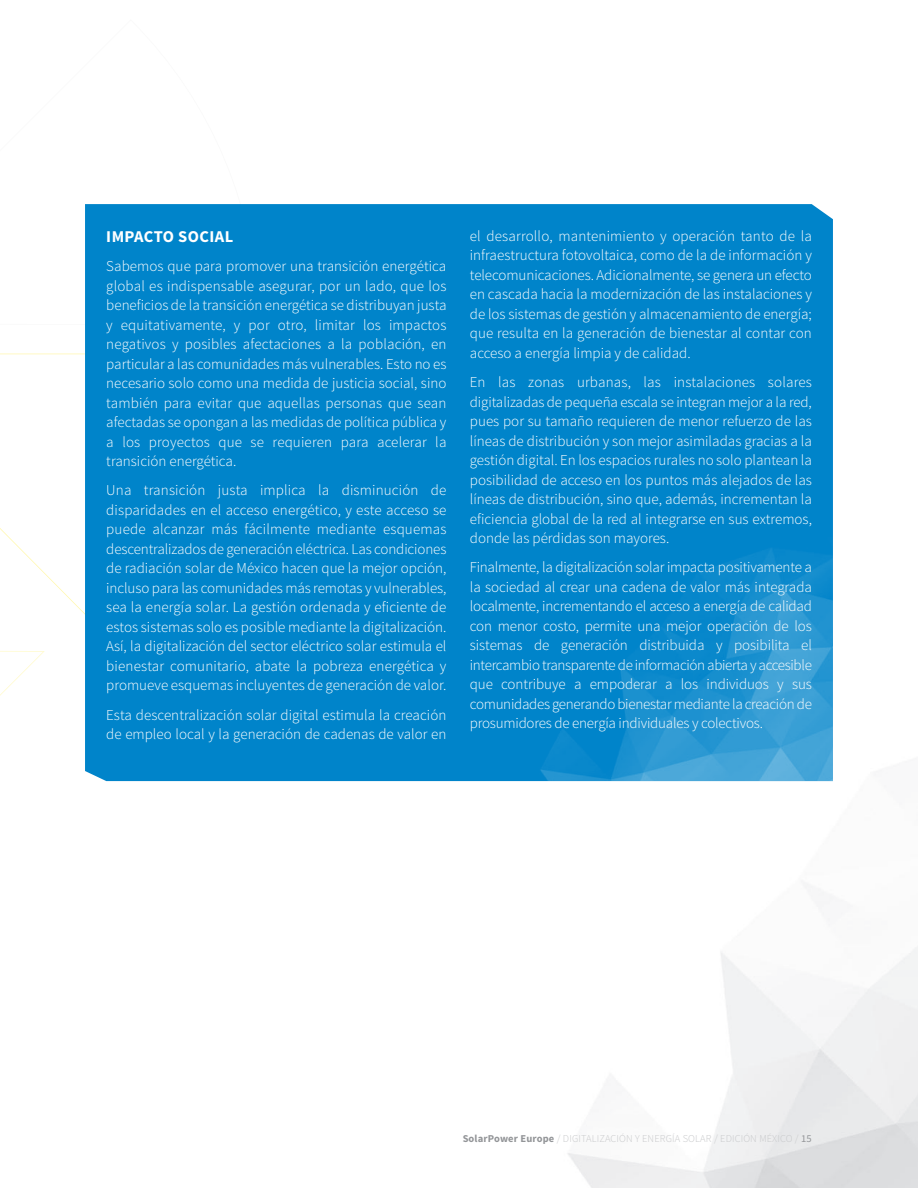
<style>
.page{position:relative;width:918px;height:1188px;background:#fff}
.page>*{position:absolute;margin:0;border:0;box-sizing:border-box;transform-origin:0 0}
.t1{font:700 16.5px "Source Sans Pro";letter-spacing:.025em;color:#fff}
.t2{font:300 15px/19.5px "Source Sans Pro";color:#fff;text-align:justify}
.t3{font:300 10.5px "Source Sans Pro";letter-spacing:.015em;color:#c7c8ca}
.s1{font-weight:700;color:#939598}
.s2{font-weight:400;color:#939598}
</style>
<div class="page">
<svg style="left:0;top:661px;width:35px;height:35px"></svg>
<svg style="left:0;top:354px;width:85px;height:307px"></svg>
<div style="left:85px;top:204px;width:748px;height:577px;background:#0084ca"></div>
<img style="left:428px;top:537px;width:405px;height:244px">
<p class="t1" style="left:106px;top:230px;width:128px">IMPACTO SOCIAL</p>
<p class="t2" style="left:106px;top:258px;width:342px">Sabemos que para promover una transición energética global es indispensable asegurar, por un lado, que los beneficios de la transición energética se distribuyan justa y equitativamente, y por otro, limitar los impactos negativos y posibles afectaciones a la población, en particular a las comunidades más vulnerables. Esto no es necesario solo como una medida de justicia social, sino también para evitar que aquellas personas que sean afectadas se opongan a las medidas de política pública y a los proyectos que se requieren para acelerar la transición energética.</p>
<p class="t2" style="left:106px;top:482px;width:342px">Una transición justa implica la disminución de disparidades en el acceso energético, y este acceso se puede alcanzar más fácilmente mediante esquemas descentralizados de generación eléctrica. Las condiciones de radiación solar de México hacen que la mejor opción, incluso para las comunidades más remotas y vulnerables, sea la energía solar. La gestión ordenada y eficiente de estos sistemas solo es posible mediante la digitalización.<br>Así, la digitalización del sector eléctrico solar estimula el bienestar comunitario, abate la pobreza energética y promueve esquemas incluyentes de generación de valor.</p>
<p class="t2" style="left:106px;top:706px;width:342px">Esta descentralización solar digital estimula la creación de empleo local y la generación de cadenas de valor en</p>
<p class="t2" style="left:470px;top:227px;width:344px">el desarrollo, mantenimiento y operación tanto de la infraestructura fotovoltaica, como de la de información y telecomunicaciones. Adicionalmente, se genera un efecto en cascada hacia la modernización de las instalaciones y de los sistemas de gestión y almacenamiento de energía; que resulta en la generación de bienestar al contar con acceso a energía limpia y de calidad.</p>
<p class="t2" style="left:470px;top:374px;width:344px">En las zonas urbanas, las instalaciones solares digitalizadas de pequeña escala se integran mejor a la red, pues por su tamaño requieren de menor refuerzo de las líneas de distribución y son mejor asimiladas gracias a la gestión digital. En los espacios rurales no solo plantean la posibilidad de acceso en los puntos más alejados de las líneas de distribución, sino que, además, incrementan la eficiencia global de la red al integrarse en sus extremos, donde las pérdidas son mayores.</p>
<p class="t2" style="left:470px;top:559px;width:344px">Finalmente, la digitalización solar impacta positivamente a la sociedad al crear una cadena de valor más integrada localmente, incrementando el acceso a energía de calidad con menor costo, permite una mejor operación de los sistemas de generación distribuida y posibilita el intercambio transparente de información abierta y accesible que contribuye a empoderar a los individuos y sus comunidades generando bienestar mediante la creación de prosumidores de energía individuales y colectivos.</p>
<p class="t3" style="left:463px;top:1134px;width:351px"><span class="s1">SolarPower Europe</span> / DIGITALIZACIÓN Y ENERGÍA SOLAR / EDICIÓN MÉXICO / <span class="s2">15</span></p>
</div>
